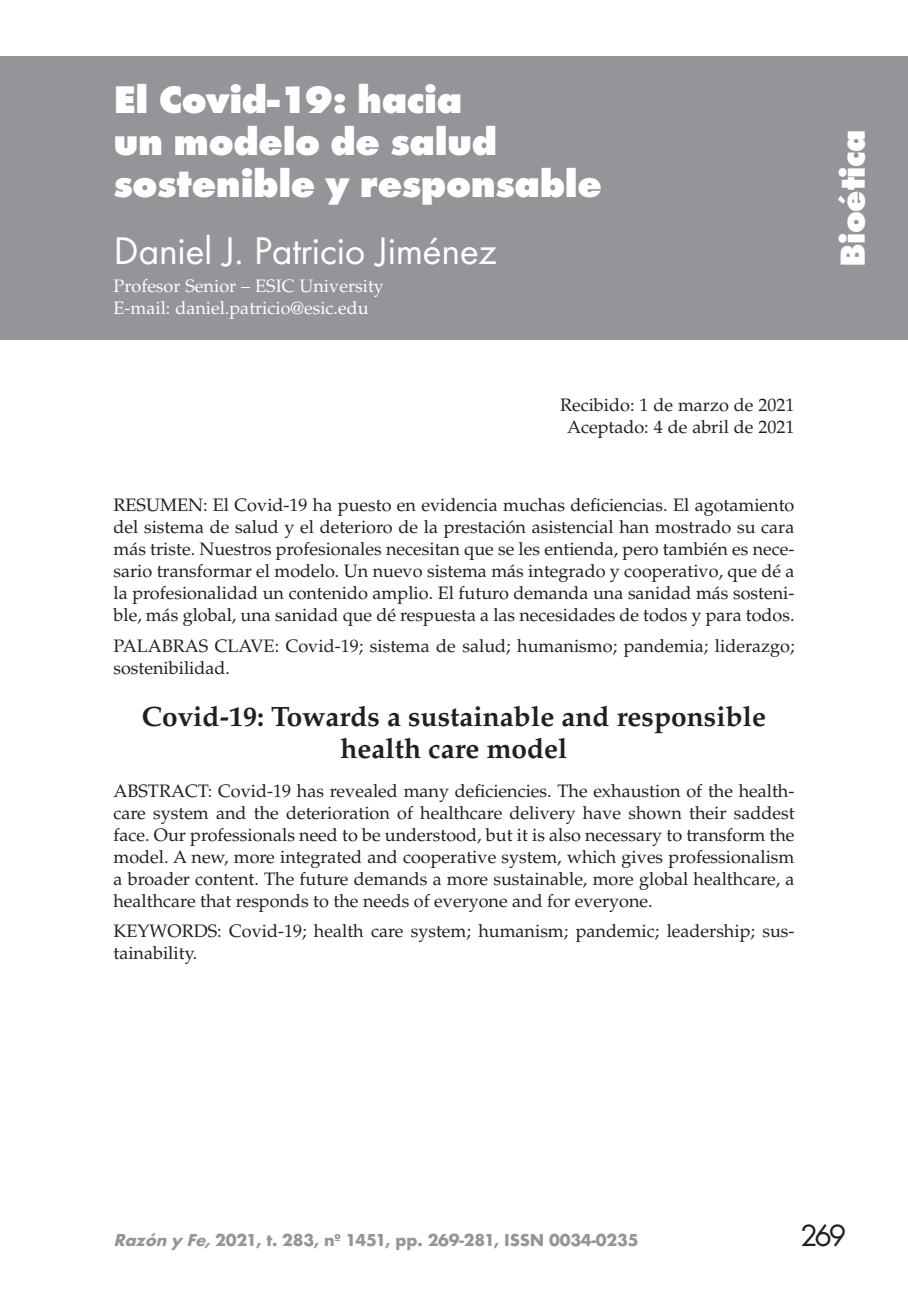
<style>
.page{position:relative;width:908px;height:1304px;background:#fff}
.page>*{position:absolute;margin:0;border:0;box-sizing:border-box;transform-origin:0 0}
.t1{font:800 40px/42px "Futura T";letter-spacing:-.01em;color:#fff}
.t2{font:40px "Futura T";letter-spacing:-.01em;color:#fff}
.t3{font:800 36px "Futura T";letter-spacing:-.01em;color:#fff}
.t4{font:32px "Futura T";color:#231f20}
.t5{font:700 28px/32px "Palatino";color:#231f20;text-align:center}
.t6{font:18px/22px "Palatino";color:#231f20;text-align:justify}
.t7{font:18px/22px "Palatino";color:#fff}
.t8{font:700 18px "Futura T";letter-spacing:-.01em;color:#939598}
.s1{font-style:italic}
</style>
<div class="page">
<div style="left:0;top:57px;width:907px;height:283px;background:#939598"></div>
<h1 class="t1" style="left:113px;top:79px;width:489px">El Covid-19: hacia<br>un modelo de salud sostenible y responsable</h1>
<h1 class="t2" style="left:113px;top:227px;width:385px">Daniel J. Patricio Jiménez</h1>
<p class="t7" style="left:113px;top:275px;width:272px">Profesor Senior – ESIC University<br>E-mail: daniel.patricio@esic.edu</p>
<p class="t6" style="left:559px;top:394px;width:236px;text-align:center">Recibido: 1 de marzo de 2021<br>Aceptado: 4 de abril de 2021</p>
<p class="t6" style="left:113px;top:495px;width:682px">RESUMEN: El Covid-19 ha puesto en evidencia muchas deficiencias. El agotamiento del sistema de salud y el deterioro de la prestación asistencial han mostrado su cara más triste. Nuestros profesionales necesitan que se les entienda, pero también es nece&shy;sario transformar el modelo. Un nuevo sistema más integrado y cooperativo, que dé a la profesionalidad un contenido amplio. El futuro demanda una sanidad más sosteni&shy;ble, más global, una sanidad que dé respuesta a las necesidades de todos y para todos.</p>
<p class="t6" style="left:113px;top:635px;width:682px">PALABRAS CLAVE: Covid-19; sistema de salud; humanismo; pandemia; liderazgo; sostenibilidad.</p>
<h3 class="t5" style="left:142px;top:701px;width:625px">Covid-19: Towards a sustainable and responsible health care model</h3>
<p class="t6" style="left:113px;top:780px;width:682px">ABSTRACT: Covid-19 has revealed many deficiencies. The exhaustion of the health&shy;care system and the deterioration of healthcare delivery have shown their saddest face. Our professionals need to be understood, but it is also necessary to transform the model. A new, more integrated and cooperative system, which gives professionalism a broader content. The future demands a more sustainable, more global healthcare, a healthcare that responds to the needs of everyone and for everyone.</p>
<p class="t6" style="left:113px;top:920px;width:682px">KEYWORDS: Covid-19; health care system; humanism; pandemic; leadership; sus&shy;tainability.</p>
<h2 class="t3" style="left:830px;top:267px;width:139px;rotate:-90deg">Bioética</h2>
<p class="t8" style="left:113px;top:1230px;width:526px"><span class="s1">Razón y Fe,</span>2021, t. 283, nº 1451, pp. 269-281, ISSN 0034-0235</p>
<h3 class="t4" style="left:799px;top:1217px;width:48px">269</h3>
</div>
